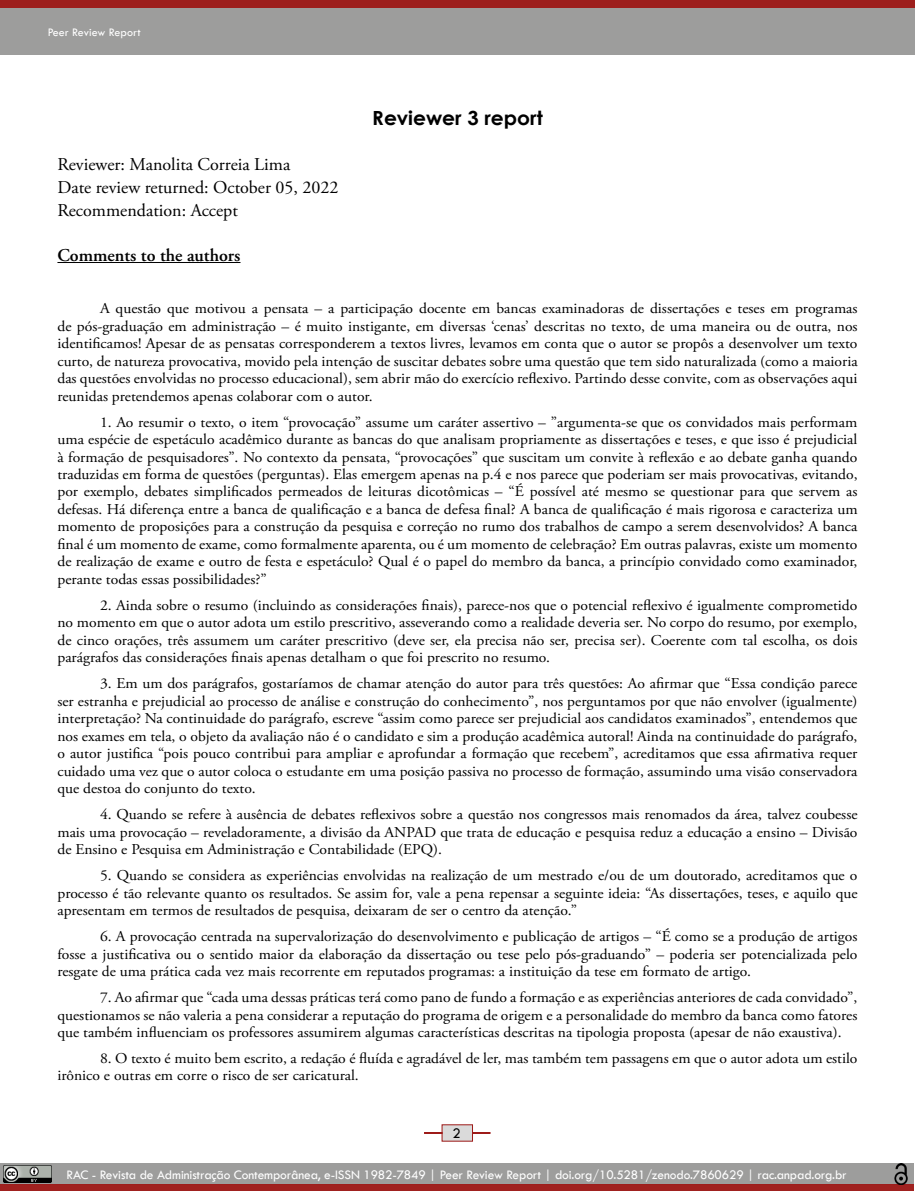
<style>
.page{position:relative;width:915px;height:1191px;background:#fff}
.page>*{position:absolute;margin:0;border:0;box-sizing:border-box;transform-origin:0 0}
.t1{font:700 19.5px "Century Gothic";color:#000;scale:1.04 1}
.t2{font:18px/22.5px "Adobe Garamond Pro";color:#000}
.t3{font:600 18px "Adobe Garamond Pro";color:#000}
.t4{font:15px/17.5px "Adobe Garamond Pro";color:#000;text-align:justify;scale:1.04 1}
.t5{font:15px "Tw Cen";color:#000}
.t6{font:13.5px "Tw Cen";letter-spacing:-.01em;color:#fff}
.t7{font:12px "Tw Cen";color:#fff}
</style>
<div class="page">
<svg style="left:424px;top:1124px;width:67px;height:18px"></svg>
<div style="left:0;top:0;width:914px;height:54px;background:#9d9d9c"></div>
<div style="left:0;top:0;width:914px;height:7px;background:#9d1a18"></div>
<div style="left:0;top:1163px;width:913px;height:21px;background:#9d9d9c"></div>
<div style="left:0;top:1184px;width:913px;height:7px;background:#a0211f"></div>
<img style="left:4px;top:1165px;width:48px;height:17px">
<img style="left:894px;top:1163px;width:13px;height:21px">
<hr style="left:57px;top:262px;width:183px;height:1px;background:#000">
<p class="t7" style="left:48px;top:25px;width:94px">Peer Review Report</p>
<p class="t2" style="left:57px;top:154px;width:282px">Reviewer: Manolita Correia Lima<br>Date review returned: October 05, 2022<br>Recommendation: Accept</p>
<p class="t3" style="left:57px;top:245px;width:184px">Comments to the authors</p>
<h1 class="t1" style="left:372px;top:103px;width:165px">Reviewer 3 report</h1>
<p class="t4" style="left:57px;top:300px;width:770px;text-indent:43px">A questão que motivou a pensata – a participação docente em bancas examinadoras de dissertações e teses em programas de pós-graduação em administração – é muito instigante, em diversas ‘cenas’ descritas no texto, de uma maneira ou de outra, nos identificamos! Apesar de as pensatas corresponderem a textos livres, levamos em conta que o autor se propôs a desenvolver um texto curto, de natureza provocativa, movido pela intenção de suscitar debates sobre uma questão que tem sido naturalizada (como a maioria das questões envolvidas no processo educacional), sem abrir mão do exercício reflexivo. Partindo desse convite, com as observações aqui reunidas pretendemos apenas colaborar com o autor.</p>
<p class="t4" style="left:57px;top:413px;width:770px;text-indent:43px">1. Ao resumir o texto, o item “provocação” assume um caráter assertivo – ”argumenta-se que os convidados mais performam uma espécie de espetáculo acadêmico durante as bancas do que analisam propriamente as dissertações e teses, e que isso é prejudicial à formação de pesquisadores”. No contexto da pensata, “provocações” que suscitam um convite à reflexão e ao debate ganha quando traduzidas em forma de questões (perguntas). Elas emergem apenas na p.4 e nos parece que poderiam ser mais provocativas, evitando, por exemplo, debates simplificados permeados de leituras dicotômicas – “É possível até mesmo se questionar para que servem as defesas. Há diferença entre a banca de qualificação e a banca de defesa final? A banca de qualificação é mais rigorosa e caracteriza um momento de proposições para a construção da pesquisa e correção no rumo dos trabalhos de campo a serem desenvolvidos? A banca final é um momento de exame, como formalmente aparenta, ou é um momento de celebração? Em outras palavras, existe um momento de realização de exame e outro de festa e espetáculo? Qual é o papel do membro da banca, a princípio convidado como examinador, perante todas essas possibilidades?”</p>
<p class="t4" style="left:57px;top:597px;width:770px;text-indent:43px">2. Ainda sobre o resumo (incluindo as considerações finais), parece-nos que o potencial reflexivo é igualmente comprometido no momento em que o autor adota um estilo prescritivo, asseverando como a realidade deveria ser. No corpo do resumo, por exemplo, de cinco orações, três assumem um caráter prescritivo (deve ser, ela precisa não ser, precisa ser). Coerente com tal escolha, os dois parágrafos das considerações finais apenas detalham o que foi prescrito no resumo.</p>
<p class="t4" style="left:57px;top:675px;width:770px;text-indent:43px">3. Em um dos parágrafos, gostaríamos de chamar atenção do autor para três questões: Ao afirmar que “Essa condição parece ser estranha e prejudicial ao processo de análise e construção do conhecimento”, nos perguntamos por que não envolver (igualmente) interpretação? Na continuidade do parágrafo, escreve “assim como parece ser prejudicial aos candidatos examinados”, entendemos que nos exames em tela, o objeto da avaliação não é o candidato e sim a produção acadêmica autoral! Ainda na continuidade do parágrafo, o autor justifica “pois pouco contribui para ampliar e aprofundar a formação que recebem”, acreditamos que essa afirmativa requer cuidado uma vez que o autor coloca o estudante em uma posição passiva no processo de formação, assumindo uma visão conservadora que destoa do conjunto do texto.</p>
<p class="t4" style="left:57px;top:806px;width:770px;text-indent:43px">4. Quando se refere à ausência de debates reflexivos sobre a questão nos congressos mais renomados da área, talvez coubesse mais uma provocação – reveladoramente, a divisão da ANPAD que trata de educação e pesquisa reduz a educação a ensino – Divisão de Ensino e Pesquisa em Administração e Contabilidade (EPQ).</p>
<p class="t4" style="left:57px;top:867px;width:770px;text-indent:43px">5. Quando se considera as experiências envolvidas na realização de um mestrado e/ou de um doutorado, acreditamos que o processo é tão relevante quanto os resultados. Se assim for, vale a pena repensar a seguinte ideia: “As dissertações, teses, e aquilo que apresentam em termos de resultados de pesquisa, deixaram de ser o centro da atenção.”</p>
<p class="t4" style="left:57px;top:928px;width:770px;text-indent:43px">6. A provocação centrada na supervalorização do desenvolvimento e publicação de artigos – “É como se a produção de artigos fosse a justificativa ou o sentido maior da elaboração da dissertação ou tese pelo pós-graduando” – poderia ser potencializada pelo resgate de uma prática cada vez mais recorrente em reputados programas: a instituição da tese em formato de artigo.</p>
<p class="t4" style="left:57px;top:989px;width:770px;text-indent:43px">7. Ao afirmar que “cada uma dessas práticas terá como pano de fundo a formação e as experiências anteriores de cada convidado”, questionamos se não valeria a pena considerar a reputação do programa de origem e a personalidade do membro da banca como fatores que também influenciam os professores assumirem algumas características descritas na tipologia proposta (apesar de não exaustiva).</p>
<p class="t4" style="left:57px;top:1050px;width:770px;text-indent:43px">8. O texto é muito bem escrito, a redação é fluída e agradável de ler, mas também tem passagens em que o autor adota um estilo irônico e outras em corre o risco de ser caricatural.</p>
<p class="t5" style="left:452px;top:1123px;width:10px">2</p>
<p class="t6" style="left:66px;top:1166px;width:781px">RAC - Revista de Administração Contemporânea, e-ISSN 1982-7849 | Peer Review Report | doi.org/10.5281/zenodo.7860629 | rac.anpad.org.br</p>
</div>
